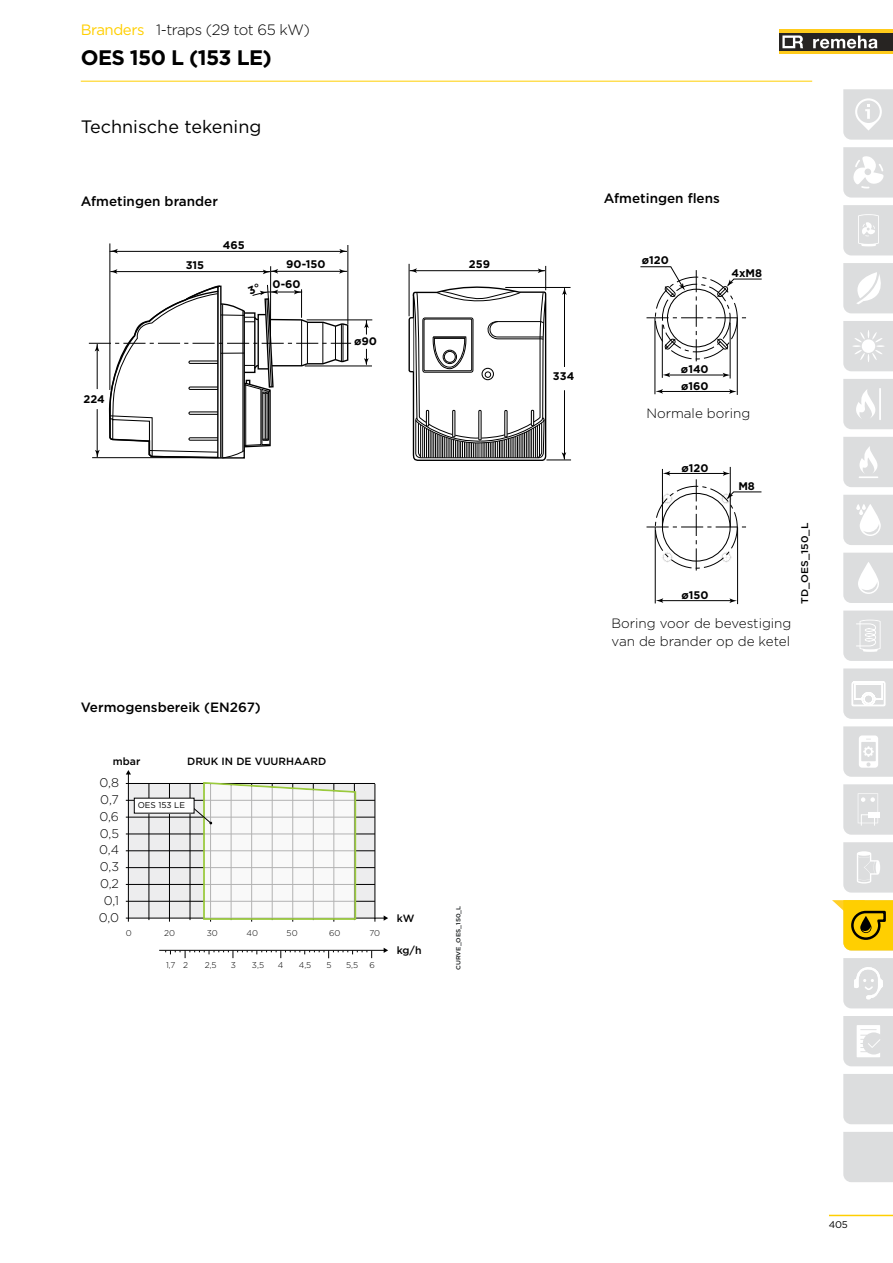
<style>
.page{position:relative;width:893px;height:1263px;background:#fff}
.page>*{position:absolute;margin:0;border:0;box-sizing:border-box;transform-origin:0 0}
.t1{font:700 21px "Gotham";letter-spacing:-.03em;color:#000}
.t2{font:18px "Gotham";color:#000}
.t3{font:300 15px "Gotham";letter-spacing:-.03em;color:#000}
.t4{font:300 13.5px/18px "Gotham";color:#000}
.t5{font:500 13.5px "Gotham";color:#000}
.t6{font:300 12.6px/16.8px "Gotham";color:#000;text-align:center}
.t7{font:700 11.1px/19.6px "Gotham";color:#000}
.t8{font:500 10.5px "Gotham";color:#000}
.t9{font:500 9.75px "Gotham";color:#000;scale:1.08 1}
.t10{font:9.75px "Gotham";color:#000}
.t11{font:300 8.4px "Gotham";color:#000}
.t12{font:8.4px "Gotham";color:#000}
.t13{font:500 6px "Gotham";color:#121617;scale:1.08 1}
.s1{font-weight:400;color:#ffcf01}
</style>
<div class="page">
<hr style="left:829px;top:1215px;width:64px;height:1px;background:#ffcf01">
<div style="left:779px;top:30px;width:114px;height:24px;background:#ffcb1b"></div>
<div style="left:779px;top:33px;width:114px;height:18px;background:#272422"></div>
<svg style="left:782px;top:35px;width:21px;height:13px"></svg>
<svg style="left:813px;top:35px;width:64px;height:14px"></svg>
<hr style="left:81px;top:81px;width:731px;height:1px;background:#ffcf01">
<div style="left:128px;top:783px;width:247px;height:135px;background:#ededee"></div>
<hr style="left:128px;top:774px;width:1px;height:145px;background:#000">
<svg style="left:126px;top:770px;width:5px;height:4px"></svg>
<hr style="left:169px;top:784px;width:1px;height:135px;background:#000">
<hr style="left:149px;top:784px;width:1px;height:136px;background:#000">
<hr style="left:375px;top:784px;width:1px;height:135px;background:#000">
<hr style="left:126px;top:800px;width:249px;height:1px;background:#000">
<hr style="left:126px;top:834px;width:249px;height:1px;background:#000">
<hr style="left:126px;top:867px;width:249px;height:1px;background:#000">
<hr style="left:126px;top:901px;width:249px;height:1px;background:#000">
<hr style="left:126px;top:783px;width:249px;height:1px;background:#000">
<hr style="left:126px;top:817px;width:249px;height:1px;background:#000">
<hr style="left:126px;top:850px;width:249px;height:1px;background:#000">
<hr style="left:126px;top:884px;width:249px;height:1px;background:#000">
<hr style="left:126px;top:918px;width:258px;height:1px;background:#000">
<svg style="left:384px;top:915px;width:4px;height:6px"></svg>
<hr style="left:159px;top:950px;width:225px;height:1px;background:#000">
<svg style="left:384px;top:948px;width:4px;height:5px"></svg>
<svg style="left:165px;top:950px;width:207px;height:8px"></svg>
<svg style="left:190px;top:782px;width:166px;height:140px"></svg>
<div style="left:134px;top:798px;width:60px;height:15px;background:#fff"></div>
<svg style="left:339px;top:249px;width:8px;height:5px"></svg>
<svg style="left:339px;top:269px;width:8px;height:5px"></svg>
<svg style="left:263px;top:269px;width:15px;height:5px"></svg>
<svg style="left:111px;top:249px;width:7px;height:4px"></svg>
<svg style="left:111px;top:269px;width:6px;height:5px"></svg>
<hr style="left:270px;top:266px;width:1px;height:75px;background:#000">
<hr style="left:271px;top:271px;width:76px;height:1px;background:#000">
<hr style="left:110px;top:243px;width:1px;height:147px;background:#000">
<hr style="left:110px;top:271px;width:160px;height:1px;background:#000">
<hr style="left:110px;top:251px;width:237px;height:1px;background:#000">
<hr style="left:409px;top:264px;width:1px;height:52px;background:#000">
<svg style="left:408px;top:266px;width:163px;height:195px"></svg>
<hr style="left:347px;top:245px;width:1px;height:79px;background:#000">
<svg style="left:723px;top:373px;width:7px;height:4px"></svg>
<svg style="left:663px;top:373px;width:7px;height:4px"></svg>
<hr style="left:662px;top:324px;width:1px;height:54px;background:#000">
<hr style="left:655px;top:318px;width:1px;height:76px;background:#000">
<hr style="left:730px;top:323px;width:1px;height:55px;background:#000">
<hr style="left:665px;top:375px;width:62px;height:1px;background:#000">
<svg style="left:729px;top:389px;width:8px;height:5px"></svg>
<svg style="left:655px;top:389px;width:8px;height:5px"></svg>
<hr style="left:658px;top:391px;width:76px;height:1px;background:#000">
<svg style="left:640px;top:266px;width:122px;height:97px"></svg>
<hr style="left:737px;top:318px;width:1px;height:77px;background:#000">
<hr style="left:662px;top:469px;width:1px;height:57px;background:#000">
<hr style="left:730px;top:467px;width:1px;height:60px;background:#000">
<hr style="left:655px;top:527px;width:1px;height:76px;background:#000">
<svg style="left:729px;top:598px;width:8px;height:5px"></svg>
<svg style="left:656px;top:598px;width:7px;height:5px"></svg>
<hr style="left:659px;top:600px;width:75px;height:1px;background:#000">
<hr style="left:737px;top:527px;width:1px;height:77px;background:#000">
<svg style="left:646px;top:471px;width:116px;height:101px"></svg>
<svg style="left:843px;top:89px;width:50px;height:51px"></svg>
<svg style="left:843px;top:379px;width:50px;height:50px"></svg>
<hr style="left:879px;top:388px;width:2px;height:32px;background:#fff">
<svg style="left:843px;top:437px;width:50px;height:50px"></svg>
<svg style="left:843px;top:553px;width:50px;height:50px"></svg>
<svg style="left:843px;top:495px;width:50px;height:50px"></svg>
<svg style="left:843px;top:147px;width:50px;height:51px"></svg>
<svg style="left:843px;top:321px;width:50px;height:50px"></svg>
<svg style="left:843px;top:611px;width:50px;height:50px"></svg>
<svg style="left:843px;top:958px;width:50px;height:50px"></svg>
<svg style="left:843px;top:1016px;width:50px;height:50px"></svg>
<div style="left:843px;top:1132px;width:50px;height:50px;background:#dcddde"></div>
<div style="left:843px;top:1074px;width:50px;height:50px;background:#dcddde"></div>
<svg style="left:843px;top:263px;width:50px;height:50px"></svg>
<svg style="left:843px;top:205px;width:50px;height:50px"></svg>
<svg style="left:843px;top:784px;width:50px;height:51px"></svg>
<svg style="left:843px;top:842px;width:50px;height:50px"></svg>
<svg style="left:843px;top:668px;width:50px;height:51px"></svg>
<svg style="left:843px;top:726px;width:50px;height:51px"></svg>
<svg style="left:832px;top:900px;width:61px;height:50px"></svg>
<svg style="left:89px;top:283px;width:284px;height:176px"></svg>
<p class="t3" style="left:81px;top:21px;width:231px"><span class="s1">Branders</span> 1-traps (29 tot 65 kW)</p>
<h1 class="t1" style="left:81px;top:44px;width:193px">OES 150 L (153 LE)</h1>
<h2 class="t2" style="left:81px;top:116px;width:182px">Technische tekening</h2>
<p class="t5" style="left:81px;top:192px;width:139px">Afmetingen brander</p>
<p class="t5" style="left:604px;top:189px;width:118px">Afmetingen flens</p>
<p class="t7" style="left:223px;top:235px;width:23px">465</p>
<p class="t7" style="left:186px;top:255px;width:20px">315</p>
<p class="t7" style="left:273px;top:254px;width:54px;text-indent:14px">90-150<br>0-60</p>
<p class="t7" style="left:469px;top:254px;width:23px">259</p>
<p class="t7" style="left:642px;top:250px;width:28px">ø120</p>
<p class="t7" style="left:731px;top:263px;width:32px">4xM8</p>
<p class="t7" style="left:83px;top:389px;width:23px">224</p>
<p class="t5" style="left:81px;top:698px;width:182px">Vermogensbereik (EN267)</p>
<p class="t8" style="left:113px;top:754px;width:29px">mbar</p>
<p class="t8" style="left:187px;top:754px;width:141px">DRUK IN DE VUURHAARD</p>
<p class="t6" style="left:99px;top:774px;width:22px">0,8<br>0,7<br>0,6<br>0,5<br>0,4<br>0,3<br>0,2<br>0,1<br>0,0</p>
<p class="t12" style="left:138px;top:800px;width:49px">OES 153 LE</p>
<p class="t11" style="left:126px;top:927px;width:7px">0</p>
<p class="t11" style="left:164px;top:927px;width:12px">20</p>
<p class="t11" style="left:207px;top:927px;width:13px">30</p>
<p class="t11" style="left:247px;top:927px;width:13px">40</p>
<p class="t11" style="left:287px;top:927px;width:13px">50</p>
<p class="t11" style="left:329px;top:927px;width:13px">60</p>
<p class="t11" style="left:370px;top:927px;width:12px">70</p>
<p class="t11" style="left:166px;top:960px;width:23px">1,7 2</p>
<p class="t11" style="left:205px;top:960px;width:13px">2,5</p>
<p class="t11" style="left:231px;top:960px;width:7px">3</p>
<p class="t11" style="left:252px;top:960px;width:14px">3,5</p>
<p class="t11" style="left:278px;top:960px;width:7px">4</p>
<p class="t11" style="left:299px;top:960px;width:14px">4,5</p>
<p class="t11" style="left:326px;top:960px;width:7px">5</p>
<p class="t11" style="left:346px;top:960px;width:14px">5,5</p>
<p class="t11" style="left:370px;top:960px;width:7px">6</p>
<p class="t8" style="left:397px;top:911px;width:19px">kW</p>
<p class="t8" style="left:397px;top:943px;width:26px">kg/h</p>
<p class="t13" style="left:454px;top:970px;width:61px;rotate:-90deg">CURVE_OES_150_L</p>
<p class="t7" style="left:553px;top:366px;width:23px">334</p>
<p class="t7" style="left:681px;top:361px;width:29px;line-height:16.5px">ø140 ø160</p>
<p class="t4" style="left:646px;top:404px;width:106px">Normale boring</p>
<p class="t7" style="left:681px;top:458px;width:28px">ø120</p>
<p class="t7" style="left:738px;top:476px;width:18px">M8</p>
<p class="t7" style="left:682px;top:585px;width:29px">ø150</p>
<p class="t4" style="left:611px;top:614px;width:181px">Boring voor de bevestiging van de brander op de ketel</p>
<p class="t9" style="left:798px;top:604px;width:77px;rotate:-90deg">TD_OES_150_L</p>
<p class="t10" style="left:829px;top:1218px;width:20px">405</p>
</div>
